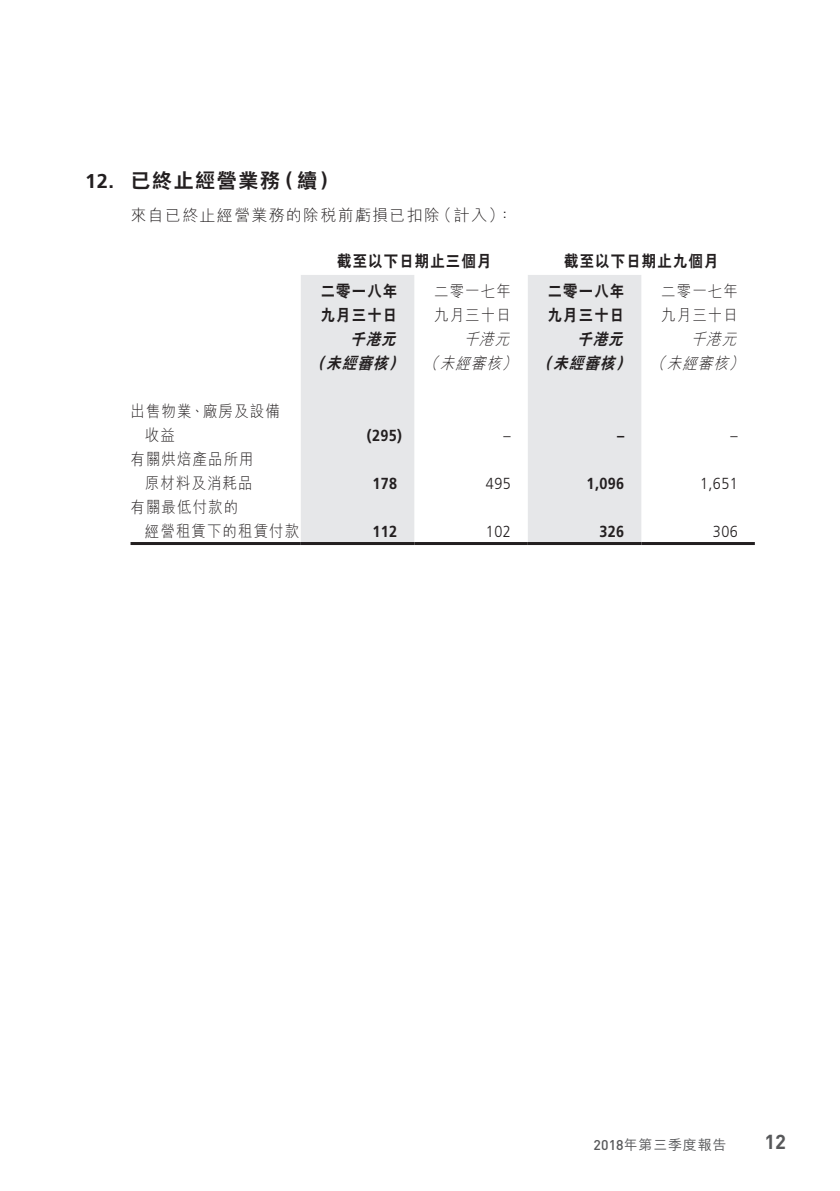
<style>
.page{position:relative;width:840px;height:1191px;background:#fff}
.page>*{position:absolute;margin:0;border:0;box-sizing:border-box;transform-origin:0 0}
.t1{font:800 20px "C Hei 2 HK";letter-spacing:.08em;color:#231f20}
.t2{font:700 20px "Frutiger LT Std";color:#231f20}
.t3{font:700 20px "DIN";color:#57585a}
.t4{font:300 16px/24px "M Hei HK";letter-spacing:.08em;color:#231f20;scale:.9 1}
.t5{font:800 16px/29.6px "C Hei 2 HK";letter-spacing:.08em;color:#231f20;scale:.9 1}
.t6{font:300 16px "M Hei HK";letter-spacing:.08em;color:#231f20}
.t7{font:700 16px "Frutiger LT Std";letter-spacing:.03em;color:#231f20;scale:.9 1}
.t8{font:italic 800 16px "C Hei 2 HK";color:#231f20;scale:.9 1}
.t9{font:italic 300 16px "M Hei HK";color:#231f20;scale:.9 1}
.t10{font:300 16px "Frutiger LT Std";letter-spacing:.03em;color:#231f20;scale:.9 1}
.t11{font:500 14px "M Hei HK";letter-spacing:.055em;color:#57585a}
.s1{font-family:"M Hei HK";font-weight:300}
.s2{font-family:"C Hei 2 HK";font-weight:800}
.s3{font-family:"DIN"}
</style>
<div class="page">
<svg style="left:301px;top:275px;width:340px;height:267px;fill:#e6e7e9"></svg>
<hr style="left:130px;top:542px;width:170px;height:3px;background:#231f20">
<hr style="left:300px;top:542px;width:114px;height:3px;background:#231f20">
<hr style="left:414px;top:542px;width:113px;height:3px;background:#231f20">
<hr style="left:527px;top:542px;width:114px;height:3px;background:#231f20">
<hr style="left:641px;top:542px;width:113px;height:3px;background:#231f20">
<p class="t2" style="left:85px;top:169px;width:30px">12.</p>
<p class="t1" style="left:130px;top:170px;width:151px">已終止經營業務</p>
<p class="t1" style="left:274px;top:170px;width:66px">（續(</p>
<p class="t6" style="left:435px;top:206px;width:78px">（計入 ：(</p>
<p class="t6" style="left:130px;top:206px;width:311px">來自已終止經營業務的除稅前虧損已扣除</p>
<p class="t5" style="left:320px;top:246px;width:191px;text-indent:16px">截至以下日期止三個月二零一八年</p>
<p class="t5" style="left:320px;top:300px;width:86px">九月三十日</p>
<p class="t5" style="left:564px;top:246px;width:173px">截至以下日期止九個月</p>
<p class="t4" style="left:434px;top:279px;width:86px">二零一七年九月三十日</p>
<p class="t5" style="left:547px;top:279px;width:86px;line-height:24px">二零一八年九月三十日</p>
<p class="t4" style="left:661px;top:279px;width:86px">二零一七年九月三十日</p>
<p class="t9" style="left:690px;top:331px;width:57px">千港元</p>
<p class="t8" style="left:350px;top:331px;width:57px">千港元</p>
<p class="t9" style="left:463px;top:331px;width:57px">千港元</p>
<p class="t8" style="left:577px;top:331px;width:57px">千港元</p>
<p class="t8" style="left:326px;top:355px;width:74px">未經審核</p>
<p class="t8" style="left:553px;top:355px;width:74px">未經審核</p>
<p class="t8" style="left:388px;top:355px;width:61px">） <span class="s1">（</span></p>
<p class="t9" style="left:501px;top:355px;width:61px">） <span class="s2">（</span></p>
<p class="t8" style="left:615px;top:355px;width:61px">） <span class="s1">（</span></p>
<p class="t9" style="left:728px;top:355px;width:22px">(</p>
<p class="t9" style="left:439px;top:355px;width:74px">未經審核</p>
<p class="t9" style="left:666px;top:355px;width:74px">未經審核</p>
<p class="t8" style="left:310px;top:355px;width:22px">（</p>
<p class="t4" style="left:130px;top:399px;width:167px">出售物業、廠房及設備</p>
<p class="t4" style="left:130px;top:423px;width:138px;text-indent:14px">收益<br>有關烘焙產品所用</p>
<p class="t7" style="left:366px;top:426px;width:41px">)295(</p>
<p class="t10" style="left:503px;top:426px;width:9px">–</p>
<p class="t7" style="left:616px;top:426px;width:9px">–</p>
<p class="t10" style="left:730px;top:426px;width:9px">–</p>
<p class="t4" style="left:130px;top:471px;width:137px;text-indent:14px">原材料及消耗品有關最低付款的</p>
<p class="t7" style="left:372px;top:474px;width:29px">178</p>
<p class="t10" style="left:485px;top:474px;width:29px">495</p>
<p class="t7" style="left:586px;top:474px;width:43px">1,096</p>
<p class="t10" style="left:699px;top:474px;width:43px">1,651</p>
<p class="t4" style="left:145px;top:519px;width:173px">經營租賃下的租賃付款</p>
<p class="t7" style="left:372px;top:522px;width:29px">112</p>
<p class="t10" style="left:485px;top:522px;width:29px">102</p>
<p class="t7" style="left:599px;top:522px;width:29px">326</p>
<p class="t10" style="left:712px;top:522px;width:29px">306</p>
<p class="t11" style="left:593px;top:1134px;width:134px"><span class="s3">2018</span>年第三季度報告</p>
<p class="t3" style="left:764px;top:1129px;width:23px">12</p>
</div>
